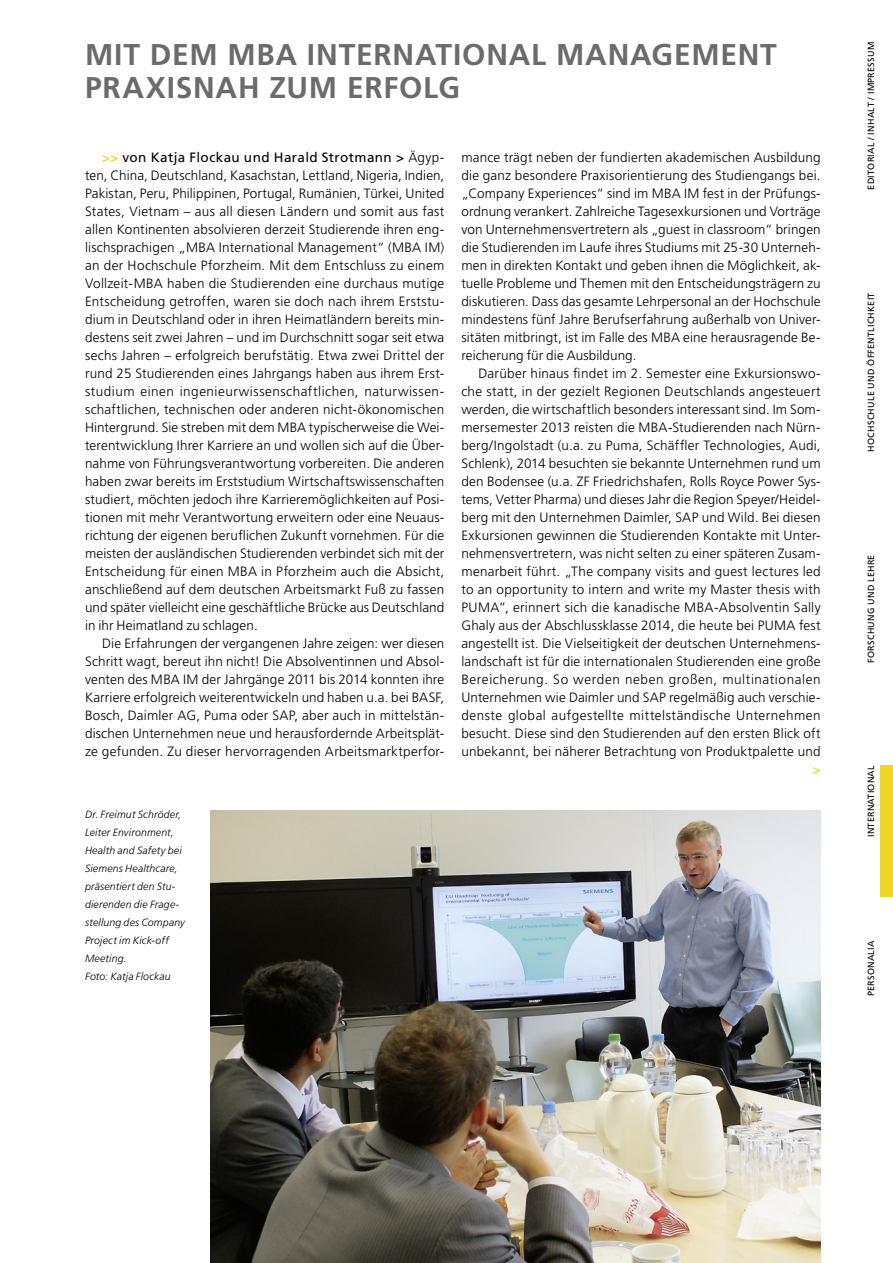
<style>
.page{position:relative;width:893px;height:1263px;background:#fff}
.page>*{position:absolute;margin:0;border:0;box-sizing:border-box;transform-origin:0 0}
.t1{font:700 30px/33px "Frutiger LT";letter-spacing:.025em;color:#6c6b6b}
.t2{font:300 13.5px/18px "Frutiger LT";letter-spacing:.01em;color:#000;text-align:justify}
.t3{font:13.5px "Frutiger LT";color:#efd525}
.t4{font:italic 300 10.5px/18px "Frutiger LT";letter-spacing:.015em;color:#000}
.t5{font:9px "Frutiger LT";letter-spacing:.025em;color:#000}
.s1{font-weight:700;color:#efd525}
.s2{font-weight:400}
</style>
<div class="page">
<hr style="left:0;top:0;width:1px;height:1263px;background:#6c6b6b">
<img style="left:0;top:342px;width:1px;height:558px">
<img style="left:210px;top:810px;width:611px;height:453px">
<div style="left:880px;top:765px;width:13px;height:132px;background:#efd525"></div>
<h1 class="t1" style="left:85px;top:38px;width:693px">MIT DEM MBA INTERNATIONAL MANAGEMENT<br>PRAXISNAH ZUM ERFOLG</h1>
<p class="t2" style="left:85px;top:149px;width:361px;text-indent:17px"><span class="s1">&gt;&gt;</span> <span class="s2">von Katja Flockau und Harald Strotmann &gt;</span> Ägyp&shy;ten, China, Deutschland, Kasachstan, Lettland, Nigeria, Indien, Pakistan, Peru, Philippinen, Portugal, Rumänien, Türkei, United States, Vietnam – aus all diesen Ländern und somit aus fast allen Kontinenten absolvieren derzeit Studierende ihren eng&shy;lischsprachigen „MBA International Management“ (MBA IM) an der Hochschule Pforzheim. Mit dem Entschluss zu einem Vollzeit-MBA haben die Studierenden eine durchaus mutige Entscheidung getroffen, waren sie doch nach ihrem Erststu&shy;dium in Deutschland oder in ihren Heimatländern bereits min&shy;destens seit zwei Jahren – und im Durchschnitt sogar seit etwa sechs Jahren – erfolgreich berufstätig. Etwa zwei Drittel der rund 25 Studierenden eines Jahrgangs haben aus ihrem Erst&shy;studium einen ingenieurwissenschaftlichen, naturwissen&shy;schaftlichen, technischen oder anderen nicht-ökonomischen Hintergrund. Sie streben mit dem MBA typischerweise die Wei&shy;terentwicklung Ihrer Karriere an und wollen sich auf die Über&shy;nahme von Führungsverantwortung vorbereiten. Die anderen haben zwar bereits im Erststudium Wirtschaftswissenschaften studiert, möchten jedoch ihre Karrieremöglichkeiten auf Posi&shy;tionen mit mehr Verantwortung erweitern oder eine Neuaus&shy;richtung der eigenen beruflichen Zukunft vornehmen. Für die meisten der ausländischen Studierenden verbindet sich mit der Entscheidung für einen MBA in Pforzheim auch die Absicht, anschließend auf dem deutschen Arbeitsmarkt Fuß zu fassen und später vielleicht eine geschäftliche Brücke aus Deutschland in ihr Heimatland zu schlagen.</p>
<p class="t2" style="left:85px;top:634px;width:361px;text-indent:17px">Die Erfahrungen der vergangenen Jahre zeigen: wer diesen Schritt wagt, bereut ihn nicht! Die Absolventinnen und Absol&shy;venten des MBA IM der Jahrgänge 2011 bis 2014 konnten ihre Karriere erfolgreich weiterentwickeln und haben u.a. bei BASF, Bosch, Daimler AG, Puma oder SAP, aber auch in mittelstän&shy;dischen Unternehmen neue und herausfordernde Arbeitsplät&shy;ze gefunden. Zu dieser hervorragenden Arbeitsmarktperfor-</p>
<p class="t4" style="left:85px;top:805px;width:101px">Dr. Freimut Schröder,<br>Leiter Environment,<br>Health and Safety bei<br>Siemens Healthcare, präsentiert den Stu&shy;dierenden die Frage&shy;stellung des Company<br>Project im Kick-off<br>Meeting.<br>Foto: Katja Flockau</p>
<p class="t2" style="left:461px;top:148px;width:361px">mance trägt neben der fundierten akademischen Ausbildung die ganz besondere Praxisorientierung des Studiengangs bei. „Company Experiences“ sind im MBA IM fest in der Prüfungs&shy;ordnung verankert. Zahlreiche Tagesexkursionen und Vorträge von Unternehmensvertretern als „guest in classroom“ bringen die Studierenden im Laufe ihres Studiums mit 25-30 Unterneh&shy;men in direkten Kontakt und geben ihnen die Möglichkeit, ak&shy;tuelle Probleme und Themen mit den Entscheidungsträgern zu diskutieren. Dass das gesamte Lehrpersonal an der Hochschule mindestens fünf Jahre Berufserfahrung außerhalb von Univer&shy;sitäten mitbringt, ist im Falle des MBA eine herausragende Be&shy;reicherung für die Ausbildung.</p>
<p class="t2" style="left:461px;top:364px;width:361px;text-indent:17px">Darüber hinaus findet im 2. Semester eine Exkursionswo&shy;che statt, in der gezielt Regionen Deutschlands angesteuert werden, die wirtschaftlich besonders interessant sind. Im Som&shy;mersemester 2013 reisten die MBA-Studierenden nach Nürn&shy;berg/Ingolstadt (u.a. zu Puma, Schäffler Technologies, Audi, Schlenk), 2014 besuchten sie bekannte Unternehmen rund um den Bodensee (u.a. ZF Friedrichshafen, Rolls Royce Power Sys&shy;tems, Vetter Pharma) und dieses Jahr die Region Speyer/Heidel&shy;berg mit den Unternehmen Daimler, SAP und Wild. Bei diesen Exkursionen gewinnen die Studierenden Kontakte mit Unter&shy;nehmensvertretern, was nicht selten zu einer späteren Zusam&shy;menarbeit führt. „The company visits and guest lectures led to an opportunity to intern and write my Master thesis with PUMA”, erinnert sich die kanadische MBA-Absolventin Sally Ghaly aus der Abschlussklasse 2014, die heute bei PUMA fest angestellt ist. Die Vielseitigkeit der deutschen Unternehmens&shy;landschaft ist für die internationalen Studierenden eine große Bereicherung. So werden neben großen, multinationalen Unternehmen wie Daimler und SAP regelmäßig auch verschie&shy;denste global aufgestellte mittelständische Unternehmen besucht. Diese sind den Studierenden auf den ersten Blick oft unbekannt, bei näherer Betrachtung von Produktpalette und</p>
<p class="t3" style="left:813px;top:761px;width:10px">&gt;</p>
<p class="t5" style="left:866px;top:190px;width:149px;rotate:-90deg">EDITORIAL / INHALT / IMPRESSUM</p>
<p class="t5" style="left:866px;top:451px;width:160px;rotate:-90deg">HOCHSCHULE UND ÖFFENTLICHKEIT</p>
<p class="t5" style="left:866px;top:662px;width:109px;rotate:-90deg">FORSCHUNG UND LEHRE</p>
<p class="t5" style="left:866px;top:837px;width:73px;rotate:-90deg">INTERNATIONAL</p>
<p class="t5" style="left:866px;top:996px;width:57px;rotate:-90deg">PERSONALIA</p>
</div>
